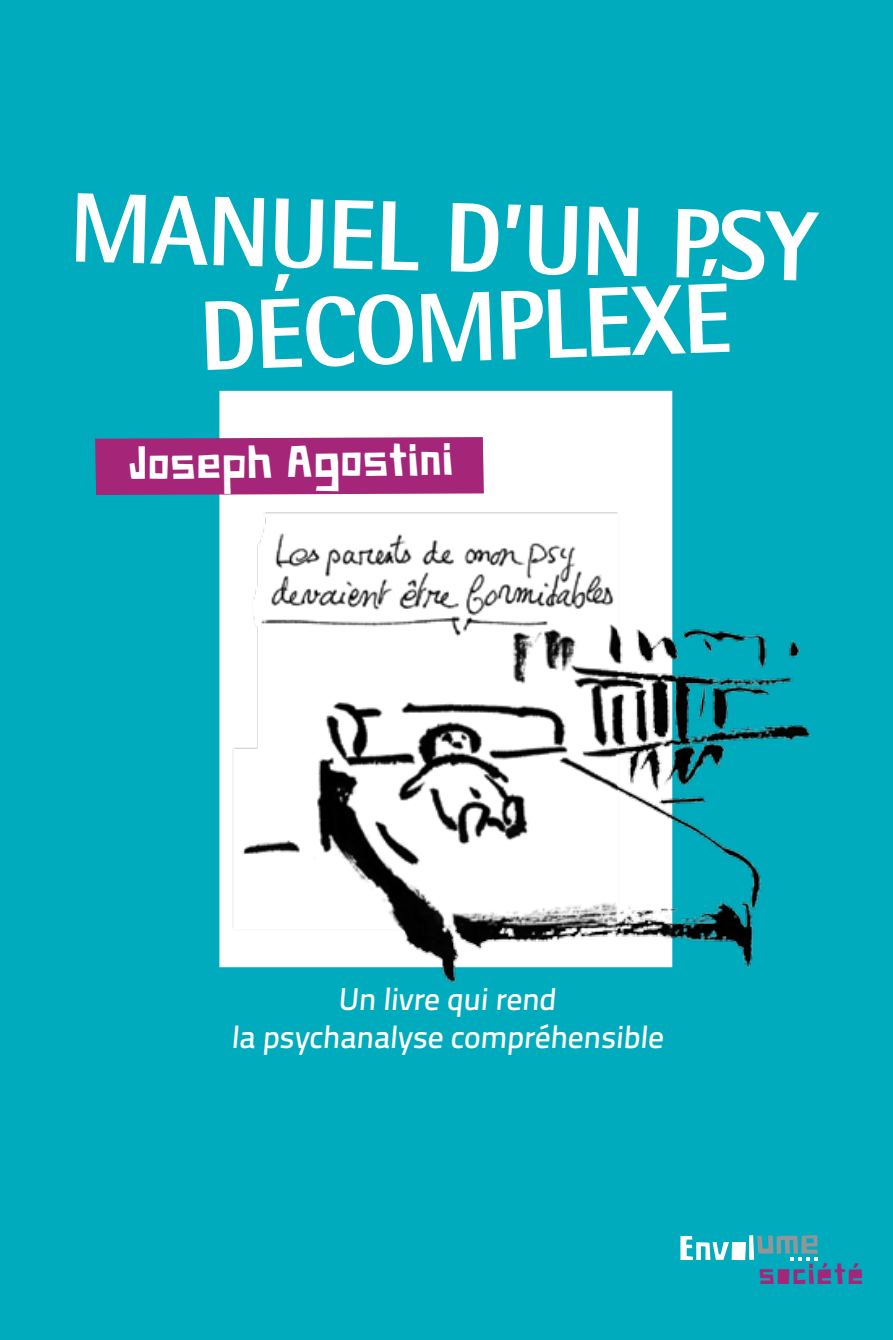
<style>
.page{position:relative;width:893px;height:1340px;background:#fff}
.page>*{position:absolute;margin:0;border:0;box-sizing:border-box;transform-origin:0 0}
.t1{font:800 99px "Rotis Semi Sans";color:#fff;scale:.95 1}
.t2{font:42.3px "Paper Johnny Eins";color:#fff}
.t3{font:500 31.5px/37.8px "Titillium Text 22 L";color:#fff;text-align:center}
.t4{font:27px "Paper Johnny Zwei";letter-spacing:.05em;color:#a52579}
</style>
<div class="page">
<div style="left:0;top:0;width:893px;height:1339px;background:#00abbd"></div>
<div style="left:219px;top:391px;width:453px;height:576px;background:#fff;border:2px solid #fff"></div>
<img style="left:223px;top:423px;width:589px;height:560px">
<div style="left:95px;top:437px;width:389px;height:58px;background:#a52579"></div>
<svg style="left:680px;top:1235px;width:138px;height:25px"></svg>
<h1 class="t1" style="left:73px;top:162px;width:788px;rotate:2deg">Manuel d’un psy</h1>
<h1 class="t1" style="left:197px;top:274px;width:562px;rotate:-2deg">décom plexé</h1>
<h2 class="t2" style="left:127px;top:439px;width:328px;rotate:-1deg">Joseph Agostini</h2>
<p class="t3" style="left:231px;top:978px;width:437px">Un livre qui rend<br>la psychanalyse compréhensible</p>
<p class="t4" style="left:758px;top:1257px;width:107px">société</p>
</div>
